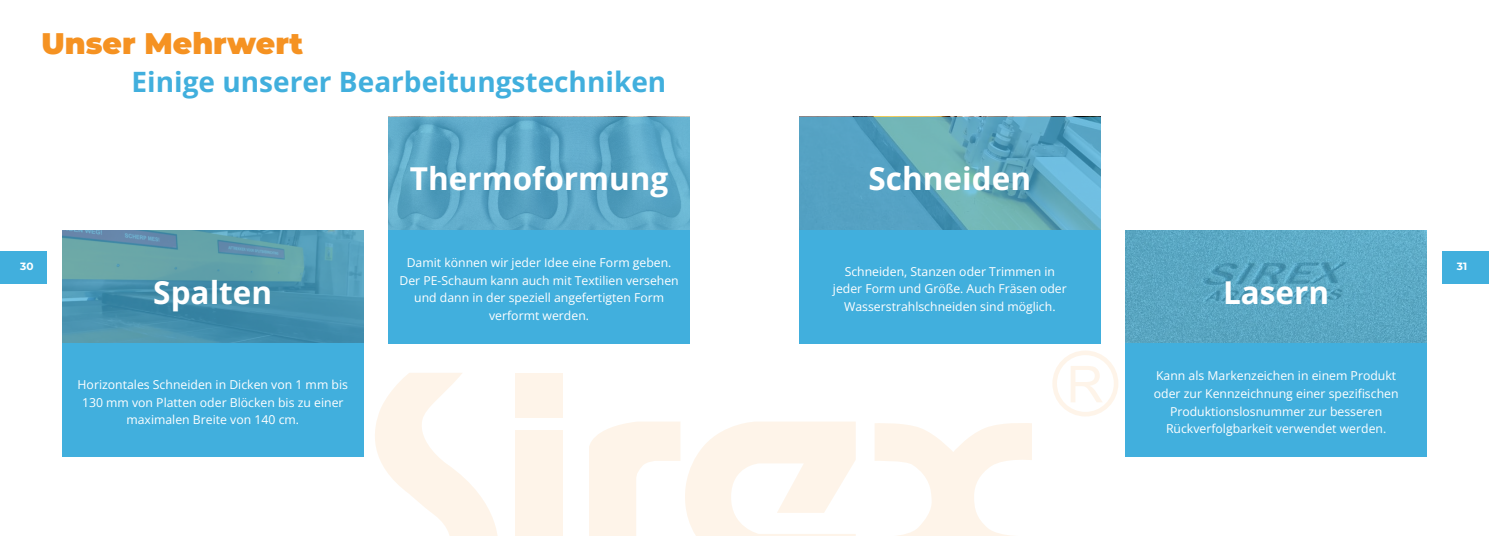
<style>
.page{position:relative;width:1489px;height:536px;background:#fff}
.page>*{position:absolute;margin:0;border:0;box-sizing:border-box;transform-origin:0 0}
.t1{font:700 31.5px "Open Sans";color:#fff}
.t2{font:900 29.75px "Montserrat";color:#f59222}
.t3{font:700 28px "Open Sans";color:#41afdd}
.t4{font:12.25px/17.5px "Open Sans";color:#fff;text-align:center}
.t5{font:700 10.5px "Montserrat";color:#fff}
</style>
<div class="page">
<svg style="left:375px;top:373px;width:123px;height:163px"></svg>
<div style="left:515px;top:373px;width:47px;height:44px;background:#fef4e9"></div>
<div style="left:515px;top:430px;width:47px;height:106px;background:#fef4e9"></div>
<svg style="left:589px;top:422px;width:266px;height:114px"></svg>
<svg style="left:875px;top:423px;width:156px;height:113px"></svg>
<svg style="left:1052px;top:350px;width:66px;height:66px"></svg>
<div style="left:0;top:251px;width:47px;height:32px;background:#41afdd"></div>
<div style="left:1442px;top:251px;width:46px;height:32px;background:#41afdd"></div>
<div style="left:62px;top:343px;width:301px;height:114px;background:#41afdd"></div>
<div style="left:388px;top:230px;width:302px;height:113px;background:#41afdd"></div>
<div style="left:799px;top:230px;width:301px;height:113px;background:#41afdd"></div>
<div style="left:1125px;top:343px;width:301px;height:114px;background:#41afdd"></div>
<svg style="left:62px;top:230px;width:301px;height:113px;background:#5096ad"></svg>
<svg style="left:388px;top:117px;width:302px;height:113px;background:#5ba7c6"></svg>
<svg style="left:799px;top:117px;width:301px;height:113px;background:#5ca6bf"></svg>
<svg style="left:1125px;top:230px;width:301px;height:113px;background:#5aa7c2"></svg>
<p class="t2" style="left:42px;top:24px;width:263px">Unser Mehrwert</p>
<p class="t3" style="left:131px;top:63px;width:536px">Einige unserer Bearbeitungstechniken</p>
<p class="t1" style="left:410px;top:157px;width:260px">Thermoformung</p>
<p class="t1" style="left:868px;top:157px;width:164px">Schneiden</p>
<p class="t4" style="left:399px;top:254px;width:281px">Damit können wir jeder Idee eine Form geben.<br>Der PE-Schaum kann auch mit Textilien versehen und dann in der speziell angefertigten Form verformt werden.</p>
<p class="t4" style="left:832px;top:262px;width:235px">Schneiden, Stanzen oder Trimmen in jeder Form und Größe. Auch Fräsen oder<br>Wasserstrahlschneiden sind möglich.</p>
<p class="t5" style="left:20px;top:259px;width:15px">30</p>
<p class="t5" style="left:1456px;top:259px;width:12px">31</p>
<p class="t1" style="left:153px;top:271px;width:120px">Spalten</p>
<p class="t1" style="left:1222px;top:271px;width:108px">Lasern</p>
<p class="t4" style="left:78px;top:376px;width:272px">Horizontales Schneiden in Dicken von 1 mm bis<br>130 mm von Platten oder Blöcken bis zu einer maximalen Breite von 140 cm.</p>
<p class="t4" style="left:1153px;top:367px;width:246px">Kann als Markenzeichen in einem Produkt oder zur Kennzeichnung einer spezifischen Produktionslosnummer zur besseren Rückverfolgbarkeit verwendet werden.</p>
</div>
